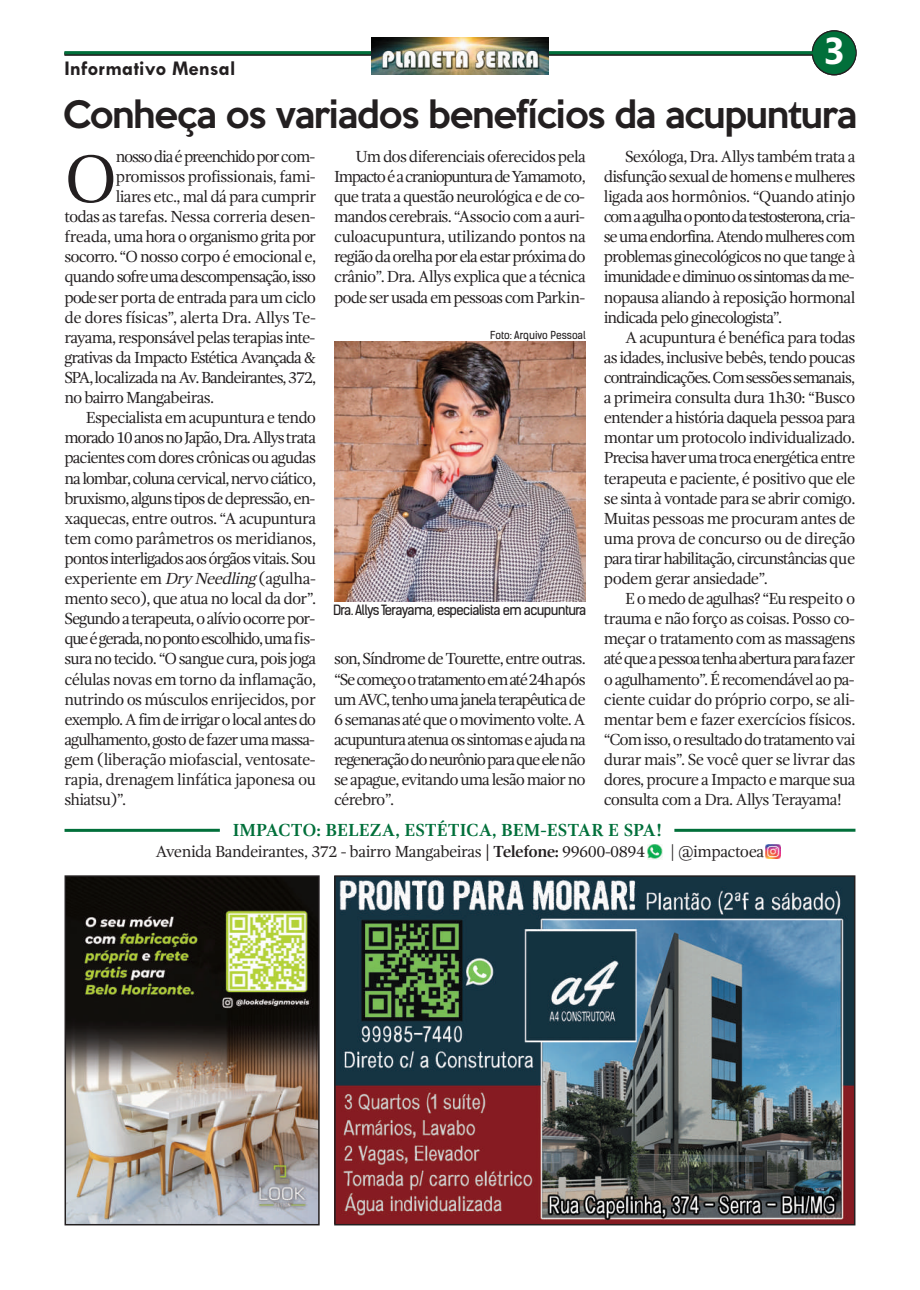
<style>
.page{position:relative;width:920px;height:1290px;background:#fff}
.page>*{position:absolute;margin:0;border:0;box-sizing:border-box;transform-origin:0 0}
.t1{font:69px "Gandhi Serif";color:#231f20}
.t2{font:700 37.5px "Ebrima";color:#fff}
.t3{font:500 34.5px "Keep Calm";letter-spacing:-.025em;color:#231f20}
.t4{font:700 21px "Tw Cen";color:#231f20}
.t5{font:700 18px "Gandhi Serif";color:#016f3a}
.t6{font:16.5px/20.1px "Gandhi Serif";letter-spacing:-.055em;color:#231f20;text-align:justify}
.t7{font:16.5px "Gandhi Serif";letter-spacing:-.03em;color:#231f20}
.t8{font:16.5px "Gandhi Serif";letter-spacing:-.075em;color:#231f20}
.t9{font:16.5px "Gandhi Serif";letter-spacing:-.035em;color:#231f20}
.t10{font:16.5px "Gandhi Serif";letter-spacing:-.08em;color:#231f20}
.t11{font:16.5px "Gandhi Serif";letter-spacing:-.025em;color:#231f20}
.t12{font:13.5px "Kelson Sans";letter-spacing:-.045em;color:#231f20}
.t13{font:10.5px "Kelson Sans";color:#231f20}
.s1{font-style:italic}
.s2{font-weight:700}
</style>
<div class="page">
<svg style="left:812px;top:30px;width:45px;height:45px"></svg>
<hr style="left:65px;top:53px;width:790px;height:3px;background:#231f20">
<hr style="left:65px;top:51px;width:790px;height:3px;background:#016f3a">
<div style="left:813px;top:32px;width:42px;height:42px;background:#016f3a;border-radius:50%"></div>
<img style="left:372px;top:37px;width:176px;height:38px">
<img style="left:68px;top:878px;width:249px;height:344px">
<div style="left:65px;top:875px;width:255px;height:350px;border:2px solid #231f20"></div>
<img style="left:334px;top:341px;width:252px;height:261px">
<img style="left:337px;top:878px;width:515px;height:344px">
<div style="left:334px;top:875px;width:521px;height:350px;border:2px solid #231f20"></div>
<img style="left:647px;top:844px;width:16px;height:15px">
<hr style="left:65px;top:829px;width:155px;height:3px;background:#016f3a">
<img style="left:766px;top:844px;width:14px;height:15px">
<hr style="left:674px;top:829px;width:181px;height:3px;background:#016f3a">
<h2 class="t2" style="left:824px;top:29px;width:23px">3</h2>
<h3 class="t3" style="left:63px;top:85px;width:796px">Conheça os variados benefícios da acupuntura</h3>
<h1 class="t1" style="left:65px;top:151px;width:54px">O</h1>
<p class="t8" style="left:116px;top:150px;width:201px">nossodiaépreenchidoporcom-</p>
<p class="t4" style="left:65px;top:55px;width:172px">Informativo Mensal</p>
<p class="t6" style="left:604px;top:148px;width:253px;text-indent:21px">Sexóloga, Dra. Allys também trata a disfunção sexual de homens e mulheres ligada aos hormônios. “Quando atinjo comaagulhaopontodatestosterona,cria&shy;seumaendorfina.Atendomulherescom problemas ginecológicos no que tange à imunidadeediminuoossintomasdame&shy;nopausa aliando à reposição hormonal indicada pelo ginecologista”.</p>
<p class="t6" style="left:604px;top:328px;width:253px;text-indent:21px">A acupuntura é benéfica para todas as idades, inclusive bebês, tendo poucas contraindicações.Comsessõessemanais, a primeira consulta dura 1h30: “Busco entender a história daquela pessoa para montar um protocolo individualizado.<br>Precisahaverumatrocaenergéticaentre terapeuta e paciente, é positivo que ele se sinta à vontade para se abrir comigo.<br>Muitas pessoas me procuram antes de uma prova de concurso ou de direção para tirar habilitação, circunstâncias que podem gerar ansiedade”.</p>
<p class="t6" style="left:604px;top:590px;width:253px;text-indent:21px">E o medo de agulhas? “Eu respeito o trauma e não forço as coisas. Posso co&shy;meçar o tratamento com as massagens atéqueapessoatenhaaberturaparafazer o agulhamento”. É recomendável ao pa&shy;ciente cuidar do próprio corpo, se ali&shy;mentar bem e fazer exercícios físicos. “Comisso,oresultadodotratamentovai durar mais”. Se você quer se livrar das dores, procure a Impacto e marque sua consulta com a Dra. Allys Terayama!</p>
<p class="t6" style="left:334px;top:148px;width:253px;text-indent:21px">Um dos diferenciais oferecidos pela ImpactoéacraniopunturadeYamamoto, que trata a questão neurológica e de co&shy;mandos cerebrais. “Associo com a auri&shy;culoacupuntura, utilizando pontos na regiãodaorelhaporelaestarpróximado crânio”. Dra. Allys explica que a técnica pode ser usada em pessoas com Parkin-</p>
<p class="t9" style="left:116px;top:170px;width:201px">promissos profissionais, fami-</p>
<p class="t6" style="left:116px;top:188px;width:202px">liares etc., mal dá para cumprir</p>
<p class="t9" style="left:65px;top:210px;width:253px">todas as tarefas. Nessa correria desen-</p>
<p class="t6" style="left:65px;top:228px;width:253px">freada, uma hora o organismo grita por</p>
<p class="t6" style="left:65px;top:248px;width:253px">socorro.“O nosso corpo é emocional e,</p>
<p class="t8" style="left:65px;top:270px;width:253px">quando sofreumadescompensação,isso</p>
<p class="t6" style="left:65px;top:288px;width:253px">podeser porta de entrada para um ciclo</p>
<p class="t11" style="left:65px;top:310px;width:253px">de dores físicas”, alerta Dra. Allys Te-</p>
<p class="t6" style="left:65px;top:328px;width:252px">rayama, responsável pelas terapias inte-</p>
<p class="t8" style="left:65px;top:351px;width:253px">grativas da Impacto Estética Avançada &amp;</p>
<p class="t6" style="left:65px;top:369px;width:253px">SPA,localizada naAv.Bandeirantes,372,</p>
<p class="t6" style="left:65px;top:389px;width:151px">no bairro Mangabeiras.</p>
<p class="t6" style="left:86px;top:409px;width:232px">Especialista em acupuntura e tendo</p>
<p class="t8" style="left:65px;top:431px;width:253px">morado10anosnoJapão,Dra.Allystrata</p>
<p class="t6" style="left:65px;top:449px;width:253px">pacientes com dores crônicas ou agudas</p>
<p class="t6" style="left:65px;top:469px;width:253px">nalombar,colunacervical,nervociático,</p>
<p class="t6" style="left:65px;top:489px;width:252px">bruxismo,algunstiposdedepressão, en-</p>
<p class="t6" style="left:65px;top:509px;width:253px">xaquecas, entre outros. “A acupuntura</p>
<p class="t7" style="left:65px;top:532px;width:253px">tem como parâmetros os meridianos,</p>
<p class="t6" style="left:65px;top:550px;width:253px">pontosinterligadosaosórgãosvitais.Sou</p>
<p class="t9" style="left:65px;top:572px;width:253px">experiente em <span class="s1">DryNeedling</span>(agulha-</p>
<p class="t6" style="left:65px;top:590px;width:253px">mento seco), que atua no local da dor”.</p>
<p class="t6" style="left:65px;top:610px;width:252px">Segundoaterapeuta,oalívioocorrepor-</p>
<p class="t10" style="left:65px;top:632px;width:253px">queégerada,nopontoescolhido,umafis-</p>
<p class="t6" style="left:65px;top:650px;width:253px">sura no tecido. “O sangue cura, pois joga</p>
<p class="t9" style="left:65px;top:672px;width:253px">células novas em torno da inflamação,</p>
<p class="t6" style="left:65px;top:690px;width:253px">nutrindo os músculos enrijecidos, por</p>
<p class="t6" style="left:65px;top:710px;width:253px">exemplo. Afimdeirrigarolocalantesdo</p>
<p class="t6" style="left:65px;top:731px;width:252px">agulhamento,gostodefazerumamassa-</p>
<p class="t7" style="left:65px;top:753px;width:253px">gem (liberação miofascial, ventosate-</p>
<p class="t7" style="left:65px;top:773px;width:253px">rapia, drenagem linfática japonesa ou</p>
<p class="t6" style="left:65px;top:791px;width:63px">shiatsu)”.</p>
<p class="t13" style="left:490px;top:331px;width:97px">Foto: Arquivo Pessoal</p>
<p class="t12" style="left:333px;top:606px;width:255px">Dra. Allys Terayama, especialista em acupuntura</p>
<p class="t6" style="left:334px;top:650px;width:253px">son, Síndrome de Tourette, entre outras. “Secomeçootratamentoematé24hapós umAVC,tenhoumajanelaterapêuticade 6semanasatéqueomovimentovolte.A acupunturaatenuaossintomaseajudana regeneraçãodoneurônioparaqueelenão se apague, evitando uma lesão maior no cérebro”.</p>
<p class="t5" style="left:233px;top:823px;width:431px">IMPACTO: BELEZA, ESTÉTICA, BEM-ESTAR E SPA!</p>
<p class="t7" style="left:156px;top:845px;width:491px">Avenida Bandeirantes, 372 - bairro Mangabeiras <span class="s2">| Telefone:</span> 99600-0894</p>
<p class="t7" style="left:670px;top:845px;width:96px">| @impactoea</p>
</div>
